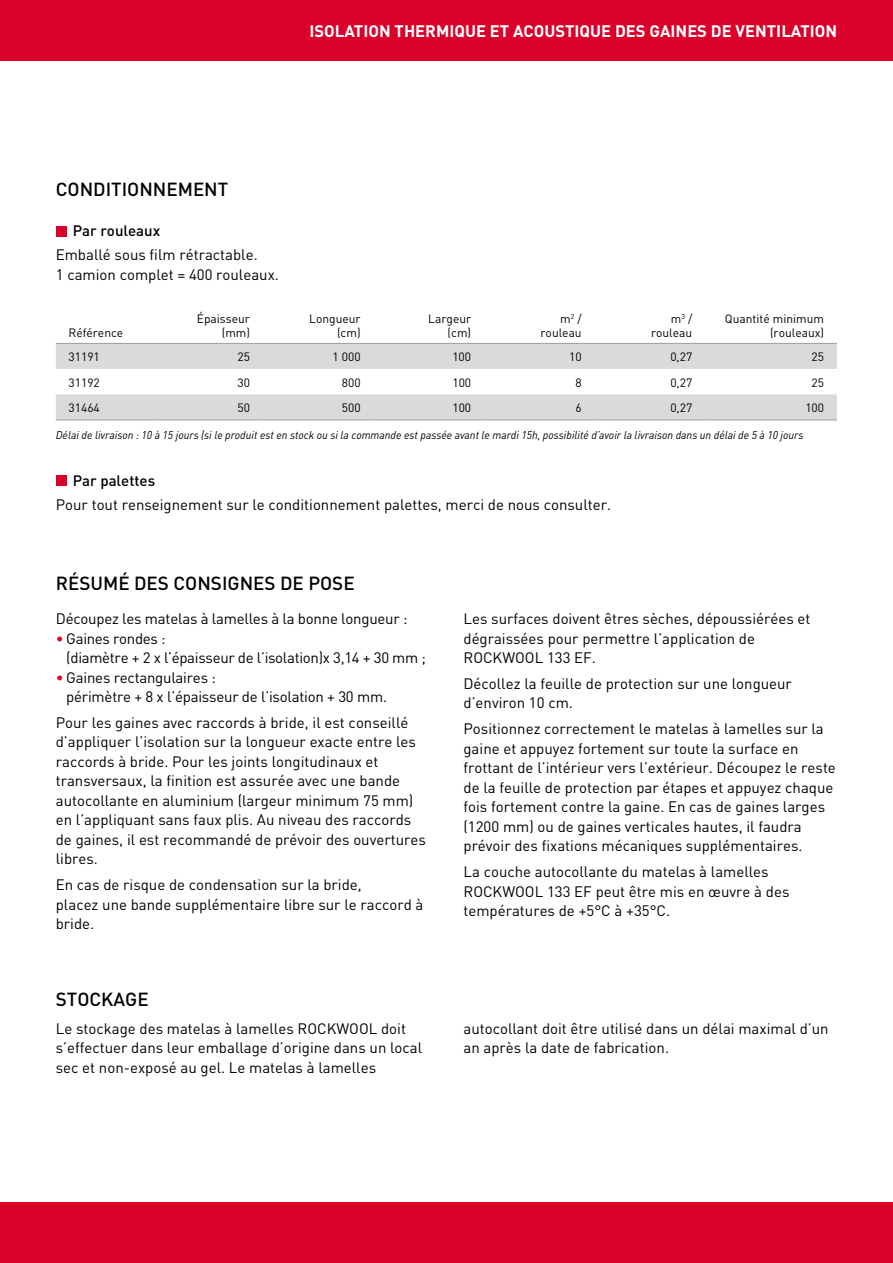
<style>
.page{position:relative;width:893px;height:1263px;background:#fff}
.page>*{position:absolute;margin:0;border:0;box-sizing:border-box;transform-origin:0 0}
.t1{font:500 18.75px "DIN";color:#000}
.t2{font:700 16.5px "DIN";letter-spacing:.09em;color:#fff}
.t3{font:15px/19.5px "DIN";color:#000}
.t4{font:15px/19.5px "DIN";letter-spacing:-.02em;color:#000}
.t5{font:500 15px "DIN";color:#000}
.t6{font:12px/14.4px "DIN";color:#000;text-align:right}
.t7{font:italic 11.25px "DIN";color:#000;scale:.95 1}
.s1{color:#da002a}
</style>
<div class="page">
<div style="left:0;top:1203px;width:893px;height:60px;background:#da002a"></div>
<div style="left:0;top:0;width:893px;height:60px;background:#da002a"></div>
<div style="left:56px;top:226px;width:10px;height:10px;background:#da002a"></div>
<div style="left:56px;top:476px;width:10px;height:10px;background:#da002a"></div>
<svg style="left:56px;top:344px;width:781px;height:76px;fill:#d9dadb"></svg>
<hr style="left:56px;top:343px;width:96px;height:1px;background:#9c9e9f">
<hr style="left:152px;top:343px;width:111px;height:1px;background:#9c9e9f">
<hr style="left:263px;top:343px;width:110px;height:1px;background:#9c9e9f">
<hr style="left:373px;top:343px;width:111px;height:1px;background:#9c9e9f">
<hr style="left:484px;top:343px;width:110px;height:1px;background:#9c9e9f">
<hr style="left:594px;top:343px;width:111px;height:1px;background:#9c9e9f">
<hr style="left:705px;top:343px;width:132px;height:1px;background:#9c9e9f">
<hr style="left:56px;top:420px;width:96px;height:1px;background:#9c9e9f">
<hr style="left:152px;top:420px;width:111px;height:1px;background:#9c9e9f">
<hr style="left:263px;top:420px;width:110px;height:1px;background:#9c9e9f">
<hr style="left:373px;top:420px;width:111px;height:1px;background:#9c9e9f">
<hr style="left:484px;top:420px;width:110px;height:1px;background:#9c9e9f">
<hr style="left:594px;top:420px;width:111px;height:1px;background:#9c9e9f">
<hr style="left:705px;top:420px;width:132px;height:1px;background:#9c9e9f">
<p class="t2" style="left:309px;top:20px;width:245px">ISOLATION THERMIQUE ET ACOUSTI</p>
<p class="t2" style="left:580px;top:20px;width:46px">QUE DES</p>
<p class="t2" style="left:649px;top:20px;width:31px">GAINES</p>
<p class="t2" style="left:711px;top:20px;width:44px">DE VENTI</p>
<p class="t2" style="left:781px;top:20px;width:55px">LATI ON</p>
<p class="t1" style="left:56px;top:177px;width:174px">conditionnement</p>
<p class="t5" style="left:73px;top:221px;width:89px">Par rouleaux</p>
<p class="t3" style="left:56px;top:245px;width:225px">Emballé sous film rétractable.<br>1 camion complet = 400 rouleaux.</p>
<p class="t6" style="left:69px;top:326px;width:56px">Référence</p>
<p class="t6" style="left:197px;top:311px;width:55px">Épaisseur (mm)</p>
<p class="t6" style="left:309px;top:311px;width:53px">Longueur (cm)</p>
<p class="t6" style="left:428px;top:311px;width:44px">Largeur (cm)</p>
<p class="t6" style="left:541px;top:311px;width:43px">m<sup>2</sup> / rouleau</p>
<p class="t6" style="left:651px;top:311px;width:43px">m<sup>3</sup> / rouleau</p>
<p class="t6" style="left:725px;top:311px;width:101px">Quantité minimum (rouleaux)</p>
<p class="t6" style="left:69px;top:349px;width:33px">31191</p>
<p class="t6" style="left:237px;top:349px;width:14px">25</p>
<p class="t6" style="left:333px;top:349px;width:30px">1 000</p>
<p class="t6" style="left:452px;top:349px;width:20px">100</p>
<p class="t6" style="left:569px;top:349px;width:14px">10</p>
<p class="t6" style="left:670px;top:349px;width:23px">0,27</p>
<p class="t6" style="left:812px;top:349px;width:14px">25</p>
<p class="t6" style="left:69px;top:375px;width:33px">31192</p>
<p class="t6" style="left:238px;top:375px;width:14px">30</p>
<p class="t6" style="left:342px;top:375px;width:20px">800</p>
<p class="t6" style="left:452px;top:375px;width:20px">100</p>
<p class="t6" style="left:575px;top:375px;width:8px">8</p>
<p class="t6" style="left:670px;top:375px;width:23px">0,27</p>
<p class="t6" style="left:812px;top:375px;width:14px">25</p>
<p class="t6" style="left:69px;top:400px;width:33px">31464</p>
<p class="t6" style="left:238px;top:400px;width:14px">50</p>
<p class="t6" style="left:342px;top:400px;width:20px">500</p>
<p class="t6" style="left:452px;top:400px;width:20px">100</p>
<p class="t6" style="left:575px;top:400px;width:8px">6</p>
<p class="t6" style="left:670px;top:400px;width:23px">0,27</p>
<p class="t6" style="left:805px;top:400px;width:20px">100</p>
<p class="t7" style="left:56px;top:428px;width:789px">Délai de livraison : 10 à 15 jours (si le produit est en stock ou si la commande est passée avant le mardi 15h, possibilité d’avoir la livraison dans un délai de 5 à 10 jours</p>
<p class="t5" style="left:73px;top:471px;width:84px">Par palettes</p>
<p class="t3" style="left:56px;top:494px;width:557px">Pour tout renseignement sur le conditionnement palettes, merci de nous consulter.</p>
<p class="t1" style="left:56px;top:571px;width:131px">RéSU Mé DES CON</p>
<p class="t1" style="left:211px;top:571px;width:22px">SIGNE</p>
<p class="t1" style="left:265px;top:571px;width:89px">S DE POSE</p>
<p class="t3" style="left:56px;top:609px;width:353px">Découpez les matelas à lamelles à la bonne longueur :</p>
<p class="t4" style="left:66px;top:628px;width:361px;text-indent:-10px"><span class="s1">•</span> Gaines rondes :<br>(diamètre + 2 x l’épaisseur de l’isolation)x 3,14 + 30 mm ;</p>
<p class="t3" style="left:66px;top:667px;width:322px;text-indent:-10px"><span class="s1">•</span> Gaines rectangulaires :<br>périmètre + 8 x l’épaisseur de l’isolation + 30 mm.</p>
<p class="t3" style="left:56px;top:712px;width:371px">Pour les gaines avec raccords à bride, il est conseillé d’appliquer l’isolation sur la longueur exacte entre les raccords à bride. Pour les joints longitudinaux et transversaux, la finition est assurée avec une bande autocollante en aluminium (largeur minimum 75 mm) en l’appliquant sans faux plis. Au niveau des raccords de gaines, il est recommandé de prévoir des ouvertures libres.</p>
<p class="t3" style="left:56px;top:875px;width:369px">En cas de risque de condensation sur la bride,<br>placez une bande supplémentaire libre sur le raccord à bride.</p>
<p class="t1" style="left:56px;top:987px;width:94px">stockage</p>
<p class="t3" style="left:463px;top:609px;width:348px">Les surfaces doivent êtres sèches, dépoussiérées et dégraissées pour permettre l’application de<br>ROCKWOOL 133 EF.</p>
<p class="t3" style="left:463px;top:673px;width:330px">Décollez la feuille de protection sur une longueur d’environ 10 cm.</p>
<p class="t3" style="left:463px;top:719px;width:374px">Positionnez correctement le matelas à lamelles sur la gaine et appuyez fortement sur toute la surface en frottant de l’intérieur vers l’extérieur. Découpez le reste de la feuille de protection par étapes et appuyez chaque fois fortement contre la gaine. En cas de gaines larges (1200 mm) ou de gaines verticales hautes, il faudra prévoir des fixations mécaniques supplémentaires.</p>
<p class="t3" style="left:463px;top:862px;width:327px">La couche autocollante du matelas à lamelles<br>ROCKWOOL 133 EF peut être mis en œuvre à des températures de +5°C à +35°C.</p>
<p class="t3" style="left:56px;top:1018px;width:368px">Le stockage des matelas à lamelles ROCKWOOL doit s’effectuer dans leur emballage d’origine dans un local sec et non-exposé au gel. Le matelas à lamelles</p>
<p class="t3" style="left:463px;top:1018px;width:367px">autocollant doit être utilisé dans un délai maximal d’un an après la date de fabrication.</p>
</div>
